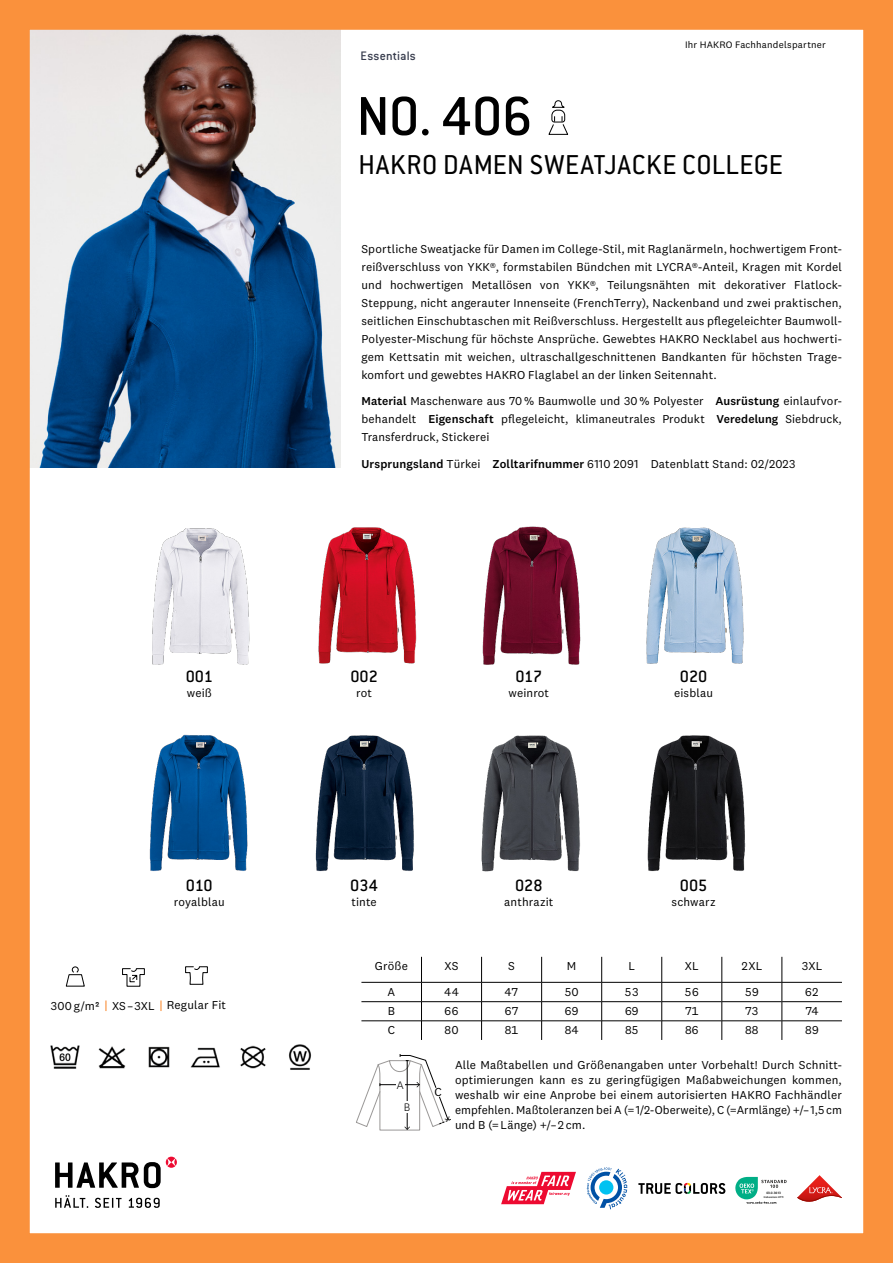
<style>
.page{position:relative;width:893px;height:1263px;background:#fff}
.page>*{position:absolute;margin:0;border:0;box-sizing:border-box;transform-origin:0 0}
.t1{font:500 60px "Conduit ITC Pro";color:#000}
.t2{font:30px "Conduit ITC Pro";letter-spacing:.02em;color:#000}
.t3{font:500 18px "Conduit ITC Pro";letter-spacing:-.005em;color:#000}
.t4{font:500 13.5px "Conduit ITC Pro";letter-spacing:.01em;color:#363b4c}
.t5{font:300 12.75px "National";color:#000}
.t6{font:12px "National 2";color:#000}
.t7{font:11.85px/18px "National 2";letter-spacing:.01em;color:#000;text-align:justify}
.t8{font:9.75px "National 2";letter-spacing:.02em;color:#000}
.t9{font:700 3.45px "Foco";color:#222}
.t10{font:700 2.7px "Foco";color:#222}
.s1{font-weight:500}
</style>
<div class="page">
<svg style="left:55px;top:1195px;width:33px;height:13px"></svg>
<svg style="left:95px;top:1198px;width:27px;height:10px"></svg>
<svg style="left:129px;top:1198px;width:31px;height:10px"></svg>
<svg style="left:55px;top:1157px;width:122px;height:31px"></svg>
<svg style="left:356px;top:1054px;width:95px;height:77px"></svg>
<img style="left:31px;top:31px;width:309px;height:437px">
<img style="left:50px;top:1044px;width:262px;height:26px">
<svg style="left:548px;top:100px;width:21px;height:35px"></svg>
<svg style="left:797px;top:1175px;width:45px;height:27px"></svg>
<div style="left:0;top:0;width:893px;height:1263px;border:30px solid #fa913c"></div>
<svg style="left:65px;top:966px;width:20px;height:21px"></svg>
<svg style="left:122px;top:968px;width:23px;height:19px"></svg>
<svg style="left:185px;top:966px;width:23px;height:19px"></svg>
<img style="left:315px;top:735px;width:99px;height:137px">
<img style="left:152px;top:528px;width:98px;height:137px">
<img style="left:318px;top:527px;width:99px;height:137px">
<img style="left:149px;top:734px;width:99px;height:137px">
<img style="left:482px;top:526px;width:99px;height:139px">
<img style="left:646px;top:527px;width:98px;height:137px">
<img style="left:481px;top:735px;width:99px;height:137px">
<img style="left:647px;top:735px;width:99px;height:137px">
<hr style="left:361px;top:982px;width:60px;height:1px;background:#000">
<hr style="left:421px;top:982px;width:61px;height:1px;background:#000">
<hr style="left:482px;top:982px;width:60px;height:1px;background:#000">
<hr style="left:542px;top:982px;width:60px;height:1px;background:#000">
<hr style="left:602px;top:982px;width:60px;height:1px;background:#000">
<hr style="left:662px;top:982px;width:60px;height:1px;background:#000">
<hr style="left:722px;top:982px;width:60px;height:1px;background:#000">
<hr style="left:782px;top:982px;width:60px;height:1px;background:#000">
<hr style="left:422px;top:1001px;width:59px;height:1px;background:#000">
<hr style="left:482px;top:1001px;width:59px;height:1px;background:#000">
<hr style="left:542px;top:1001px;width:59px;height:1px;background:#000">
<hr style="left:602px;top:1001px;width:59px;height:1px;background:#000">
<hr style="left:662px;top:1001px;width:60px;height:1px;background:#000">
<hr style="left:722px;top:1001px;width:60px;height:1px;background:#000">
<hr style="left:782px;top:1001px;width:60px;height:1px;background:#000">
<hr style="left:422px;top:1020px;width:59px;height:1px;background:#000">
<hr style="left:482px;top:1020px;width:59px;height:1px;background:#000">
<hr style="left:542px;top:1020px;width:59px;height:1px;background:#000">
<hr style="left:602px;top:1020px;width:59px;height:1px;background:#000">
<hr style="left:662px;top:1020px;width:60px;height:1px;background:#000">
<hr style="left:722px;top:1020px;width:60px;height:1px;background:#000">
<hr style="left:782px;top:1020px;width:60px;height:1px;background:#000">
<hr style="left:361px;top:1001px;width:60px;height:1px;background:#000">
<hr style="left:361px;top:1020px;width:60px;height:1px;background:#000">
<svg style="left:722px;top:957px;width:1px;height:83px"></svg>
<svg style="left:782px;top:957px;width:1px;height:83px"></svg>
<svg style="left:661px;top:957px;width:1px;height:83px"></svg>
<svg style="left:541px;top:957px;width:1px;height:83px"></svg>
<svg style="left:601px;top:957px;width:1px;height:83px"></svg>
<svg style="left:481px;top:957px;width:1px;height:83px"></svg>
<svg style="left:421px;top:957px;width:1px;height:83px"></svg>
<svg style="left:105px;top:1000px;width:2px;height:11px"></svg>
<svg style="left:160px;top:1000px;width:2px;height:11px"></svg>
<svg style="left:638px;top:1183px;width:87px;height:11px"></svg>
<svg style="left:501px;top:1172px;width:75px;height:32px"></svg>
<svg style="left:587px;top:1167px;width:40px;height:42px"></svg>
<svg style="left:735px;top:1177px;width:51px;height:27px"></svg>
<h3 class="t3" style="left:186px;top:666px;width:29px">001</h3>
<p class="t7" style="left:187px;top:684px;width:27px">weiß</p>
<h3 class="t3" style="left:186px;top:875px;width:28px">010</h3>
<p class="t7" style="left:174px;top:892px;width:53px">royalblau</p>
<p class="t7" style="left:51px;top:996px;width:177px">300 g/m² XS–3XL Regular Fit</p>
<p class="t4" style="left:361px;top:48px;width:57px">Essentials</p>
<p class="t8" style="left:685px;top:39px;width:142px">Ihr HAKRO Fachhandelspartner</p>
<h1 class="t1" style="left:356px;top:82px;width:177px">NO. 406</h1>
<h2 class="t2" style="left:358px;top:148px;width:426px">HAKRO DAMEN SWEATJACKE COLLEGE</h2>
<p class="t7" style="left:361px;top:240px;width:482px">Sportliche Sweatjacke für Damen im College-Stil, mit Raglanärmeln, hochwertigem Front&shy;reißverschluss von YKK®, formstabilen Bündchen mit LYCRA®-Anteil, Kragen mit Kordel und hochwertigen Metallösen von YKK®, Teilungsnähten mit dekorativer Flatlock-Steppung, nicht angerauter Innenseite (FrenchTerry), Nackenband und zwei praktischen, seitlichen Einschubtaschen mit Reißverschluss. Hergestellt aus pflegeleichter Baumwoll-Polyester-Mischung für höchste Ansprüche. Gewebtes HAKRO Necklabel aus hochwerti&shy;gem Kettsatin mit weichen, ultraschallgeschnittenen Bandkanten für höchsten Trage&shy;komfort und gewebtes HAKRO Flaglabel an der linken Seitennaht.</p>
<p class="t7" style="left:361px;top:392px;width:482px"><span class="s1">Material</span> Maschenware aus 70 % Baumwolle und 30 % Polyester <span class="s1">Ausrüstung</span> einlaufvor&shy;behandelt <span class="s1">Eigenschaft</span> pflegeleicht, klimaneutrales Produkt <span class="s1">Veredelung</span> Siebdruck, Transferdruck, Stickerei</p>
<p class="t7" style="left:361px;top:455px;width:435px"><span class="s1">Ursprungsland</span> Türkei <span class="s1">Zolltarifnummer</span> 6110 2091 Datenblatt Stand: 02/2023</p>
<h3 class="t3" style="left:350px;top:666px;width:29px">002</h3>
<p class="t7" style="left:356px;top:684px;width:17px">rot</p>
<h3 class="t3" style="left:350px;top:875px;width:29px">034</h3>
<p class="t7" style="left:351px;top:892px;width:27px">tinte</p>
<h3 class="t3" style="left:515px;top:666px;width:28px">017</h3>
<p class="t7" style="left:509px;top:684px;width:42px">weinrot</p>
<h3 class="t3" style="left:515px;top:875px;width:29px">028</h3>
<p class="t7" style="left:504px;top:892px;width:51px">anthrazit</p>
<h3 class="t3" style="left:680px;top:666px;width:29px">020</h3>
<p class="t7" style="left:674px;top:684px;width:41px">eisblau</p>
<h3 class="t3" style="left:680px;top:875px;width:29px">005</h3>
<p class="t7" style="left:672px;top:892px;width:46px">schwarz</p>
<p class="t7" style="left:375px;top:957px;width:35px">Größe</p>
<p class="t7" style="left:445px;top:957px;width:15px">XS</p>
<p class="t7" style="left:508px;top:957px;width:8px">S</p>
<p class="t7" style="left:567px;top:957px;width:11px">M</p>
<p class="t7" style="left:628px;top:957px;width:8px">L</p>
<p class="t7" style="left:685px;top:957px;width:15px">XL</p>
<p class="t7" style="left:741px;top:957px;width:23px">2XL</p>
<p class="t7" style="left:801px;top:957px;width:22px">3XL</p>
<p class="t7" style="left:388px;top:983px;width:9px">A</p>
<p class="t7" style="left:444px;top:983px;width:16px">44</p>
<p class="t7" style="left:505px;top:983px;width:15px">47</p>
<p class="t7" style="left:564px;top:983px;width:16px">50</p>
<p class="t7" style="left:624px;top:983px;width:16px">53</p>
<p class="t7" style="left:685px;top:983px;width:16px">56</p>
<p class="t7" style="left:745px;top:983px;width:16px">59</p>
<p class="t7" style="left:805px;top:983px;width:16px">62</p>
<p class="t7" style="left:388px;top:1002px;width:9px">B</p>
<p class="t7" style="left:444px;top:1002px;width:16px">66</p>
<p class="t7" style="left:505px;top:1002px;width:16px">67</p>
<p class="t7" style="left:565px;top:1002px;width:16px">69</p>
<p class="t7" style="left:625px;top:1002px;width:16px">69</p>
<p class="t7" style="left:685px;top:1002px;width:16px">71</p>
<p class="t7" style="left:745px;top:1002px;width:15px">73</p>
<p class="t7" style="left:805px;top:1002px;width:15px">74</p>
<p class="t7" style="left:388px;top:1021px;width:9px">C</p>
<p class="t7" style="left:444px;top:1021px;width:16px">80</p>
<p class="t7" style="left:505px;top:1021px;width:15px">81</p>
<p class="t7" style="left:564px;top:1021px;width:16px">84</p>
<p class="t7" style="left:625px;top:1021px;width:16px">85</p>
<p class="t7" style="left:685px;top:1021px;width:16px">86</p>
<p class="t7" style="left:745px;top:1021px;width:16px">88</p>
<p class="t7" style="left:805px;top:1021px;width:16px">89</p>
<p class="t5" style="left:397px;top:1077px;width:8px">A</p>
<p class="t5" style="left:404px;top:1099px;width:8px">B</p>
<p class="t6" style="left:434px;top:1084px;width:9px">C</p>
<p class="t7" style="left:455px;top:1058px;width:388px;line-height:15px">Alle Maßtabellen und Größenangaben unter Vorbehalt! Durch Schnitt&shy;optimierungen kann es zu geringfügigen Maßabweichungen kommen, weshalb wir eine Anprobe bei einem autorisierten HAKRO Fachhändler empfehlen. Maßtoleranzen bei A (=1/2-Oberweite), C (=Armlänge) +/–1,5 cm und B (=Länge) +/–2 cm.</p>
<p class="t9" style="left:766px;top:1191px;width:16px">03.0.3613</p>
<p class="t10" style="left:764px;top:1195px;width:21px">Hohenstein HTTI</p>
</div>
